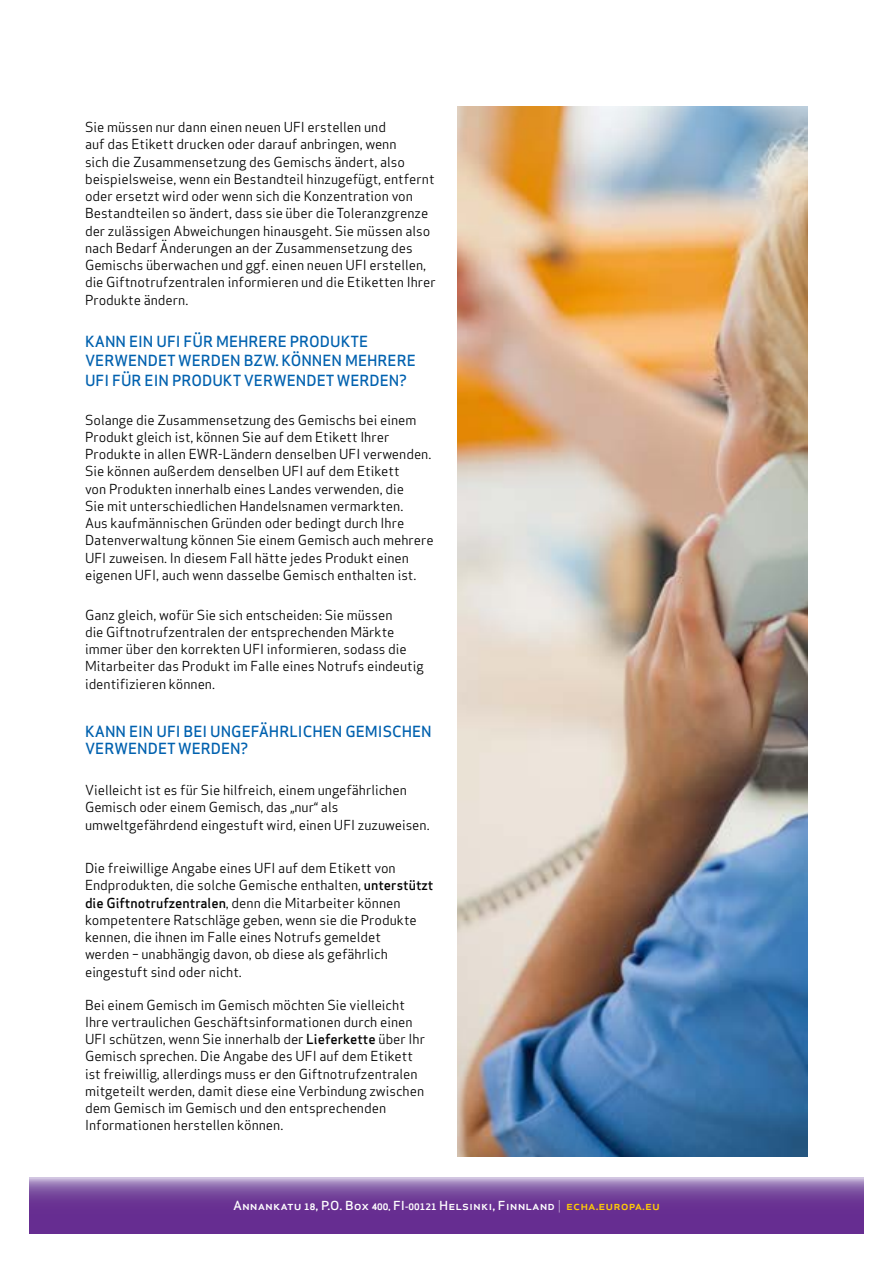
<style>
.page{position:relative;width:893px;height:1263px;background:#fff}
.page>*{position:absolute;margin:0;border:0;box-sizing:border-box;transform-origin:0 0}
.t1{font:500 15px/19.5px "Apex Sans";color:#0061af}
.t2{font:13.5px/17.2px "Apex Sans";color:#000}
.t3{font:500 12.15px "Apex Sans";color:#fff;scale:1.08 1}
.s1{font-weight:500}
.s2{font-weight:700;font-size:8.7px}
.s3{font-weight:700;font-size:8.25px}
.s4{font-weight:300}
.s5{color:#ffcb05}
</style>
<div class="page">
<svg style="left:30px;top:1178px;width:833px;height:55px;background:#76469d"></svg>
<img style="left:457px;top:106px;width:351px;height:1051px">
<p class="t2" style="left:85px;top:117px;width:352px">Sie müssen nur dann einen neuen UFI erstellen und<br>auf das Etikett drucken oder darauf anbringen, wenn<br>sich die Zusammensetzung des Gemischs ändert, also beispielsweise, wenn ein Bestandteil hinzugefügt, entfernt oder ersetzt wird oder wenn sich die Konzentration von Bestandteilen so ändert, dass sie über die Toleranzgrenze der zulässigen Abweichungen hinausgeht. Sie müssen also nach Bedarf Änderungen an der Zusammensetzung des Gemischs überwachen und ggf. einen neuen UFI erstellen, die Giftnotrufzentralen informieren und die Etiketten Ihrer Produkte ändern.</p>
<p class="t1" style="left:85px;top:329px;width:332px">KANN EIN UFI FÜR MEHRERE PRODUKTE<br>VERWENDET WERDEN BZW. KÖNNEN MEHRERE<br>UFI FÜR EIN PRODUKT VERWENDET WERDEN?</p>
<p class="t2" style="left:85px;top:410px;width:350px">Solange die Zusammensetzung des Gemischs bei einem Produkt gleich ist, können Sie auf dem Etikett Ihrer Produkte in allen EWR-Ländern denselben UFI verwenden.<br>Sie können außerdem denselben UFI auf dem Etikett<br>von Produkten innerhalb eines Landes verwenden, die<br>Sie mit unterschiedlichen Handelsnamen vermarkten.<br>Aus kaufmännischen Gründen oder bedingt durch Ihre Datenverwaltung können Sie einem Gemisch auch mehrere UFI zuweisen. In diesem Fall hätte jedes Produkt einen eigenen UFI, auch wenn dasselbe Gemisch enthalten ist.</p>
<p class="t2" style="left:85px;top:605px;width:340px">Ganz gleich, wofür Sie sich entscheiden: Sie müssen<br>die Giftnotrufzentralen der entsprechenden Märkte immer über den korrekten UFI informieren, sodass die Mitarbeiter das Produkt im Falle eines Notrufs eindeutig identifizieren können.</p>
<p class="t1" style="left:85px;top:720px;width:348px;line-height:17.2px">KANN EIN UFI BEI UNGEFÄHRLICHEN GEMISCHEN<br>VERWENDET WERDEN?</p>
<p class="t2" style="left:85px;top:780px;width:346px">Vielleicht ist es für Sie hilfreich, einem ungefährlichen<br>Gemisch oder einem Gemisch, das „nur“ als umweltgefährdend eingestuft wird, einen UFI zuzuweisen.</p>
<p class="t2" style="left:85px;top:858px;width:350px">Die freiwillige Angabe eines UFI auf dem Etikett von Endprodukten, die solche Gemische enthalten, <span class="s1">unterstützt die Giftnotrufzentralen</span>, denn die Mitarbeiter können kompetentere Ratschläge geben, wenn sie die Produkte kennen, die ihnen im Falle eines Notrufs gemeldet<br>werden – unabhängig davon, ob diese als gefährlich eingestuft sind oder nicht.</p>
<p class="t2" style="left:85px;top:995px;width:341px">Bei einem Gemisch im Gemisch möchten Sie vielleicht Ihre vertraulichen Geschäftsinformationen durch einen UFI schützen, wenn Sie innerhalb der <span class="s1">Lieferkette</span> über Ihr Gemisch sprechen. Die Angabe des UFI auf dem Etikett ist freiwillig, allerdings muss er den Giftnotrufzentralen mitgeteilt werden, damit diese eine Verbindung zwischen dem Gemisch im Gemisch und den entsprechenden Informationen herstellen können.</p>
<p class="t3" style="left:233px;top:1195px;width:397px">Annankatu <span class="s2">18</span>, P.O. Box <span class="s2">400,</span> FI<span class="s3">-</span><span class="s2">00121</span> Helsinki, Finnland <span class="s4">|</span> <span class="s5">echa.europa.eu</span></p>
</div>
